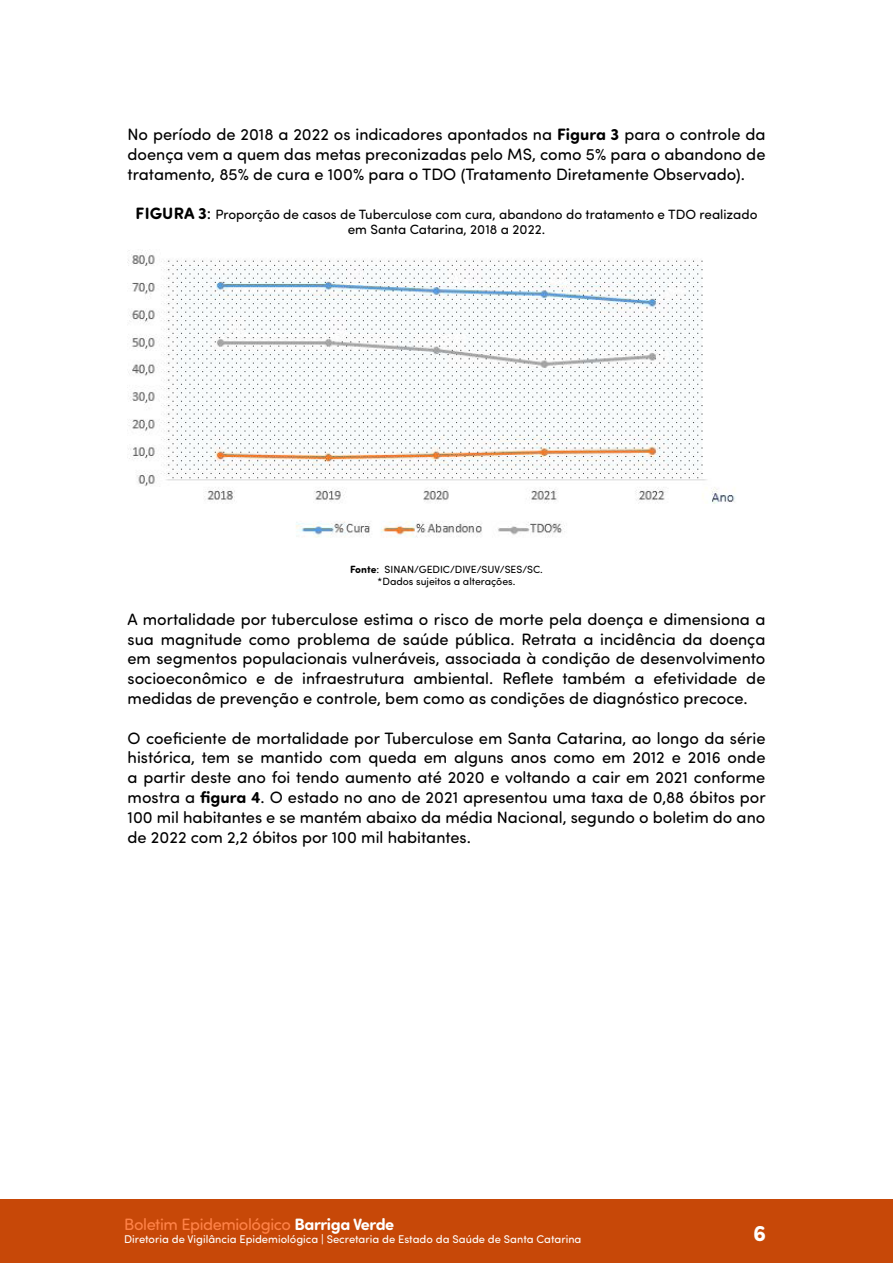
<style>
.page{position:relative;width:893px;height:1263px;background:#fff}
.page>*{position:absolute;margin:0;border:0;box-sizing:border-box;transform-origin:0 0}
.t1{font:700 22.5px "Sofia Pro Soft";color:#fff}
.t2{font:16.5px/19.8px "Sofia Pro Soft";color:#000;text-align:justify}
.t3{font:16.5px "Sofia Pro Soft";letter-spacing:-.025em;color:#ff8247}
.t4{font:13.5px/15px "Sofia Pro Soft";color:#000;text-align:center}
.t5{font:11.25px "Sofia Pro Soft";color:#fff}
.t6{font:10.5px/12px "Sofia Pro Soft";color:#000;text-align:center}
.s1{font-weight:700}
.s2{font-weight:700;font-size:16.5px}
.s3{font-size:16.5px}
.s4{font-weight:700;color:#fff}
</style>
<div class="page">
<div style="left:0;top:1199px;width:893px;height:64px;background:#c74808"></div>
<img style="left:128px;top:250px;width:607px;height:288px">
<p class="t2" style="left:128px;top:124px;width:639px">No período de 2018 a 2022 os indicadores apontados na <span class="s1">Figura 3</span> para o controle da doença vem a quem das metas preconizadas pelo MS, como 5% para o abandono de tratamento, 85% de cura e 100% para o TDO (Tratamento Diretamente Observado).</p>
<p class="t4" style="left:136px;top:206px;width:623px"><span class="s2">FIGURA 3</span><span class="s3">:</span> Proporção de casos de Tuberculose com cura, abandono do tratamento e TDO realizado em Santa Catarina, 2018 a 2022.</p>
<p class="t6" style="left:350px;top:563px;width:194px"><span class="s1">Fonte</span>: SINAN/GEDIC/DIVE/SUV/SES/SC. *Dados sujeitos a alterações.</p>
<p class="t2" style="left:128px;top:608px;width:639px">A mortalidade por tuberculose estima o risco de morte pela doença e dimensiona a sua magnitude como problema de saúde pública. Retrata a incidência da doença em segmentos populacionais vulneráveis, associada à condição de desenvolvimento socioeconômico e de infraestrutura ambiental. Reflete também a efetividade de medidas de prevenção e controle, bem como as condições de diagnóstico precoce.</p>
<p class="t2" style="left:128px;top:727px;width:640px">O coeficiente de mortalidade por Tuberculose em Santa Catarina, ao longo da série histórica, tem se mantido com queda em alguns anos como em 2012 e 2016 onde a partir deste ano foi tendo aumento até 2020 e voltando a cair em 2021 conforme mostra a <span class="s1">figura 4</span>. O estado no ano de 2021 apresentou uma taxa de 0,88 óbitos por 100 mil habitantes e se mantém abaixo da média Nacional, segundo o boletim do ano de 2022 com 2,2 óbitos por 100 mil habitantes.</p>
<p class="t3" style="left:124px;top:1213px;width:272px">Boletim Epidemiológico <span class="s4">Barriga Verde</span></p>
<p class="t5" style="left:124px;top:1232px;width:459px">Diretoria de Vigilância Epidemiológica | Secretaria de Estado da Saúde de Santa Catarina</p>
<h1 class="t1" style="left:753px;top:1216px;width:15px">6</h1>
</div>
